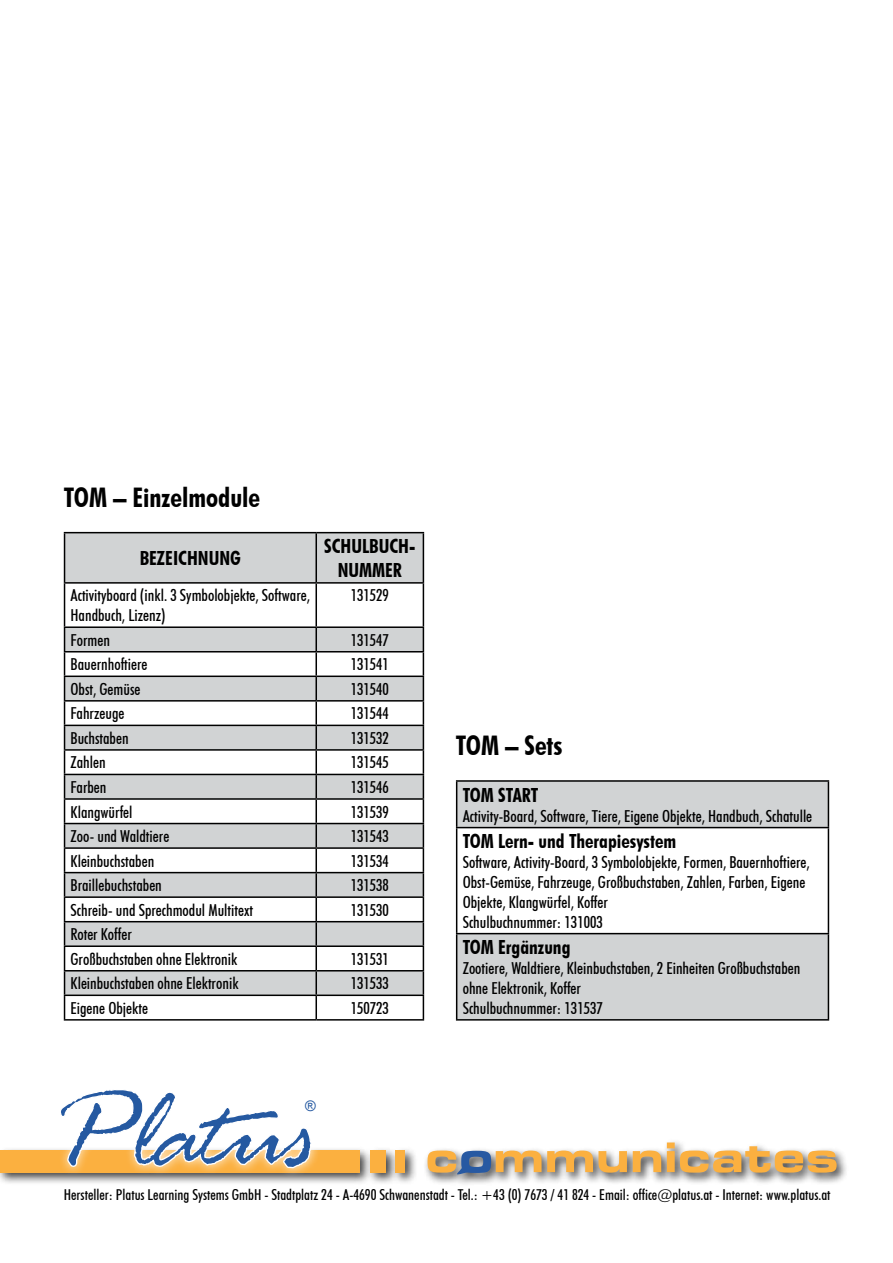
<style>
.page{position:relative;width:893px;height:1263px;background:#fff}
.page>*{position:absolute;margin:0;border:0;box-sizing:border-box;transform-origin:0 0}
.t1{font:700 condensed 27px "Futura BT";color:#000}
.t2{font:700 condensed 19.5px/23.4px "Futura BT";color:#000;text-align:center}
.t3{font:500 condensed 16.5px/19.8px "Futura BT";color:#000}
.t4{font:500 condensed 15px "Futura BT";color:#000}
.t5{font:14.55px "Tw Cen";color:#2559a1}
</style>
<div class="page">
<div style="left:0;top:1146px;width:418px;height:39px;background:#000;opacity:.75"></div>
<div style="left:0;top:1151px;width:359px;height:22px;background:#fbb040"></div>
<div style="left:370px;top:1151px;width:16px;height:22px;background:#fbb040"></div>
<div style="left:395px;top:1151px;width:10px;height:22px;background:#fbb040"></div>
<div style="left:50px;top:1079px;width:271px;height:98px;background:#fff;opacity:.75"></div>
<div style="left:294px;top:1090px;width:33px;height:31px;background:#fff"></div>
<svg style="left:59px;top:1088px;width:260px;height:81px"></svg>
<div style="left:423px;top:1138px;width:426px;height:49px;background:#000;opacity:.75"></div>
<svg style="left:428px;top:1150px;width:199px;height:25px;background:#c1a781"></svg>
<svg style="left:633px;top:1150px;width:28px;height:22px"></svg>
<svg style="left:667px;top:1142px;width:170px;height:30px"></svg>
<svg style="left:65px;top:533px;width:358px;height:461px;fill:#d1d3d4"></svg>
<hr style="left:64px;top:532px;width:252px;height:1px;background:#000">
<hr style="left:64px;top:533px;width:1px;height:49px;background:#000">
<hr style="left:316px;top:532px;width:108px;height:1px;background:#000">
<hr style="left:315px;top:533px;width:2px;height:49px;background:#000">
<hr style="left:423px;top:533px;width:1px;height:49px;background:#000">
<hr style="left:64px;top:582px;width:252px;height:2px;background:#000">
<hr style="left:64px;top:584px;width:1px;height:42px;background:#000">
<hr style="left:316px;top:582px;width:108px;height:2px;background:#000">
<hr style="left:315px;top:584px;width:2px;height:42px;background:#000">
<hr style="left:423px;top:584px;width:1px;height:42px;background:#000">
<hr style="left:64px;top:626px;width:252px;height:2px;background:#000">
<hr style="left:316px;top:626px;width:108px;height:2px;background:#000">
<hr style="left:315px;top:628px;width:2px;height:23px;background:#000">
<hr style="left:64px;top:651px;width:252px;height:1px;background:#000">
<hr style="left:316px;top:651px;width:108px;height:1px;background:#000">
<hr style="left:315px;top:652px;width:2px;height:23px;background:#000">
<hr style="left:64px;top:675px;width:252px;height:2px;background:#000">
<hr style="left:316px;top:675px;width:108px;height:2px;background:#000">
<hr style="left:315px;top:677px;width:2px;height:23px;background:#000">
<hr style="left:64px;top:700px;width:252px;height:2px;background:#000">
<hr style="left:316px;top:700px;width:108px;height:2px;background:#000">
<hr style="left:315px;top:702px;width:2px;height:23px;background:#000">
<hr style="left:64px;top:725px;width:252px;height:1px;background:#000">
<hr style="left:316px;top:725px;width:108px;height:1px;background:#000">
<hr style="left:315px;top:726px;width:2px;height:23px;background:#000">
<hr style="left:64px;top:749px;width:252px;height:2px;background:#000">
<hr style="left:316px;top:749px;width:108px;height:2px;background:#000">
<hr style="left:315px;top:751px;width:2px;height:23px;background:#000">
<hr style="left:64px;top:774px;width:252px;height:1px;background:#000">
<hr style="left:316px;top:774px;width:108px;height:1px;background:#000">
<hr style="left:315px;top:775px;width:2px;height:23px;background:#000">
<hr style="left:64px;top:798px;width:252px;height:2px;background:#000">
<hr style="left:316px;top:798px;width:108px;height:2px;background:#000">
<hr style="left:315px;top:800px;width:2px;height:23px;background:#000">
<hr style="left:64px;top:823px;width:252px;height:1px;background:#000">
<hr style="left:316px;top:823px;width:108px;height:1px;background:#000">
<hr style="left:315px;top:824px;width:2px;height:23px;background:#000">
<hr style="left:64px;top:847px;width:252px;height:2px;background:#000">
<hr style="left:316px;top:847px;width:108px;height:2px;background:#000">
<hr style="left:315px;top:849px;width:2px;height:23px;background:#000">
<hr style="left:64px;top:872px;width:252px;height:1px;background:#000">
<hr style="left:316px;top:872px;width:108px;height:1px;background:#000">
<hr style="left:315px;top:873px;width:2px;height:23px;background:#000">
<hr style="left:64px;top:896px;width:252px;height:2px;background:#000">
<hr style="left:316px;top:896px;width:108px;height:2px;background:#000">
<hr style="left:315px;top:898px;width:2px;height:23px;background:#000">
<hr style="left:64px;top:921px;width:252px;height:1px;background:#000">
<hr style="left:316px;top:921px;width:108px;height:1px;background:#000">
<hr style="left:315px;top:922px;width:2px;height:23px;background:#000">
<hr style="left:64px;top:945px;width:252px;height:2px;background:#000">
<hr style="left:316px;top:945px;width:108px;height:2px;background:#000">
<hr style="left:315px;top:947px;width:2px;height:23px;background:#000">
<hr style="left:64px;top:970px;width:252px;height:1px;background:#000">
<hr style="left:316px;top:970px;width:108px;height:1px;background:#000">
<hr style="left:315px;top:971px;width:2px;height:23px;background:#000">
<hr style="left:64px;top:994px;width:252px;height:2px;background:#000">
<svg style="left:64px;top:628px;width:1px;height:391px"></svg>
<hr style="left:316px;top:994px;width:108px;height:2px;background:#000">
<hr style="left:315px;top:996px;width:2px;height:23px;background:#000">
<svg style="left:423px;top:628px;width:1px;height:391px"></svg>
<hr style="left:64px;top:1019px;width:252px;height:1px;background:#000">
<hr style="left:316px;top:1019px;width:108px;height:1px;background:#000">
<svg style="left:457px;top:782px;width:371px;height:237px;fill:#d1d3d4"></svg>
<hr style="left:456px;top:780px;width:373px;height:2px;background:#000">
<hr style="left:456px;top:782px;width:1px;height:45px;background:#000">
<hr style="left:828px;top:782px;width:1px;height:45px;background:#000">
<hr style="left:456px;top:827px;width:373px;height:1px;background:#000">
<hr style="left:456px;top:828px;width:1px;height:105px;background:#000">
<hr style="left:828px;top:828px;width:1px;height:105px;background:#000">
<hr style="left:456px;top:933px;width:373px;height:1px;background:#000">
<hr style="left:456px;top:934px;width:1px;height:85px;background:#000">
<hr style="left:828px;top:934px;width:1px;height:85px;background:#000">
<hr style="left:456px;top:1019px;width:373px;height:1px;background:#000">
<h1 class="t1" style="left:64px;top:481px;width:198px">TOM – Einzelmodule</h1>
<p class="t2" style="left:140px;top:546px;width:103px">Bezeichnung</p>
<p class="t2" style="left:324px;top:535px;width:93px">Schulbuch&shy;nummer</p>
<p class="t3" style="left:71px;top:585px;width:241px">Activityboard (inkl. 3 Symbolobjekte, Software,<br>Handbuch, Lizenz)</p>
<p class="t3" style="left:351px;top:585px;width:40px">131529</p>
<p class="t3" style="left:71px;top:630px;width:41px">Formen</p>
<p class="t3" style="left:351px;top:630px;width:40px">131547</p>
<p class="t3" style="left:71px;top:654px;width:79px">Bauernhoftiere</p>
<p class="t3" style="left:351px;top:654px;width:40px">131541</p>
<p class="t3" style="left:71px;top:679px;width:72px">Obst, Gemüse</p>
<p class="t3" style="left:351px;top:679px;width:40px">131540</p>
<p class="t3" style="left:71px;top:703px;width:55px">Fahrzeuge</p>
<p class="t3" style="left:351px;top:703px;width:40px">131544</p>
<p class="t3" style="left:71px;top:728px;width:60px">Buchstaben</p>
<p class="t3" style="left:351px;top:728px;width:40px">131532</p>
<p class="t3" style="left:71px;top:752px;width:37px">Zahlen</p>
<p class="t3" style="left:351px;top:752px;width:40px">131545</p>
<p class="t3" style="left:71px;top:777px;width:37px">Farben</p>
<p class="t3" style="left:351px;top:777px;width:40px">131546</p>
<p class="t3" style="left:71px;top:802px;width:64px">Klangwürfel</p>
<p class="t3" style="left:351px;top:802px;width:40px">131539</p>
<p class="t3" style="left:71px;top:826px;width:100px">Zoo- und Waldtiere</p>
<p class="t3" style="left:351px;top:826px;width:40px">131543</p>
<p class="t3" style="left:71px;top:851px;width:85px">Kleinbuchstaben</p>
<p class="t3" style="left:351px;top:851px;width:40px">131534</p>
<p class="t3" style="left:71px;top:875px;width:93px">Braillebuchstaben</p>
<p class="t3" style="left:351px;top:875px;width:40px">131538</p>
<p class="t3" style="left:71px;top:900px;width:184px">Schreib- und Sprechmodul Multitext</p>
<p class="t3" style="left:351px;top:900px;width:40px">131530</p>
<p class="t3" style="left:71px;top:922px;width:168px;line-height:24.6px">Roter Koffer<br>Großbuchstaben ohne Elektronik</p>
<p class="t3" style="left:351px;top:949px;width:40px">131531</p>
<p class="t3" style="left:71px;top:973px;width:170px">Kleinbuchstaben ohne Elektronik</p>
<p class="t3" style="left:351px;top:973px;width:40px">131533</p>
<p class="t3" style="left:71px;top:998px;width:79px">Eigene Objekte</p>
<p class="t3" style="left:351px;top:998px;width:40px">150723</p>
<p class="t5" style="left:305px;top:1098px;width:12px">®</p>
<h1 class="t1" style="left:456px;top:729px;width:108px">TOM – Sets</h1>
<p class="t2" style="left:463px;top:783px;width:45px">TO M START</p>
<p class="t3" style="left:463px;top:806px;width:351px">Activity-Board, Software, Tiere, Eigene Objekte, Handbuch, Schatulle</p>
<p class="t2" style="left:463px;top:830px;width:215px">TOM Lern- und Therapiesystem</p>
<p class="t3" style="left:463px;top:852px;width:348px">Software, Activity-Board, 3 Symbolobjekte, Formen, Bauernhoftiere, Obst-Gemüse, Fahrzeuge, Großbuchstaben, Zahlen, Farben, Eigene Objekte, Klangwürfel, Koffer<br>Schulbuchnummer: 131003</p>
<p class="t2" style="left:463px;top:936px;width:109px">TOM Ergänzung</p>
<p class="t3" style="left:463px;top:958px;width:339px">Zootiere, Waldtiere, Kleinbuchstaben, 2 Einheiten Großbuchstaben ohne Elektronik, Koffer<br>Schulbuchnummer: 131537</p>
<p class="t4" style="left:64px;top:1186px;width:768px">Hersteller: Platus Learning Systems GmbH - Stadtplatz 24 - A-4690 Schwanenstadt - Tel.: +43 (0) 7673 / 41 824 - Email: office@platus.at - Internet: www.platus.at</p>
</div>
